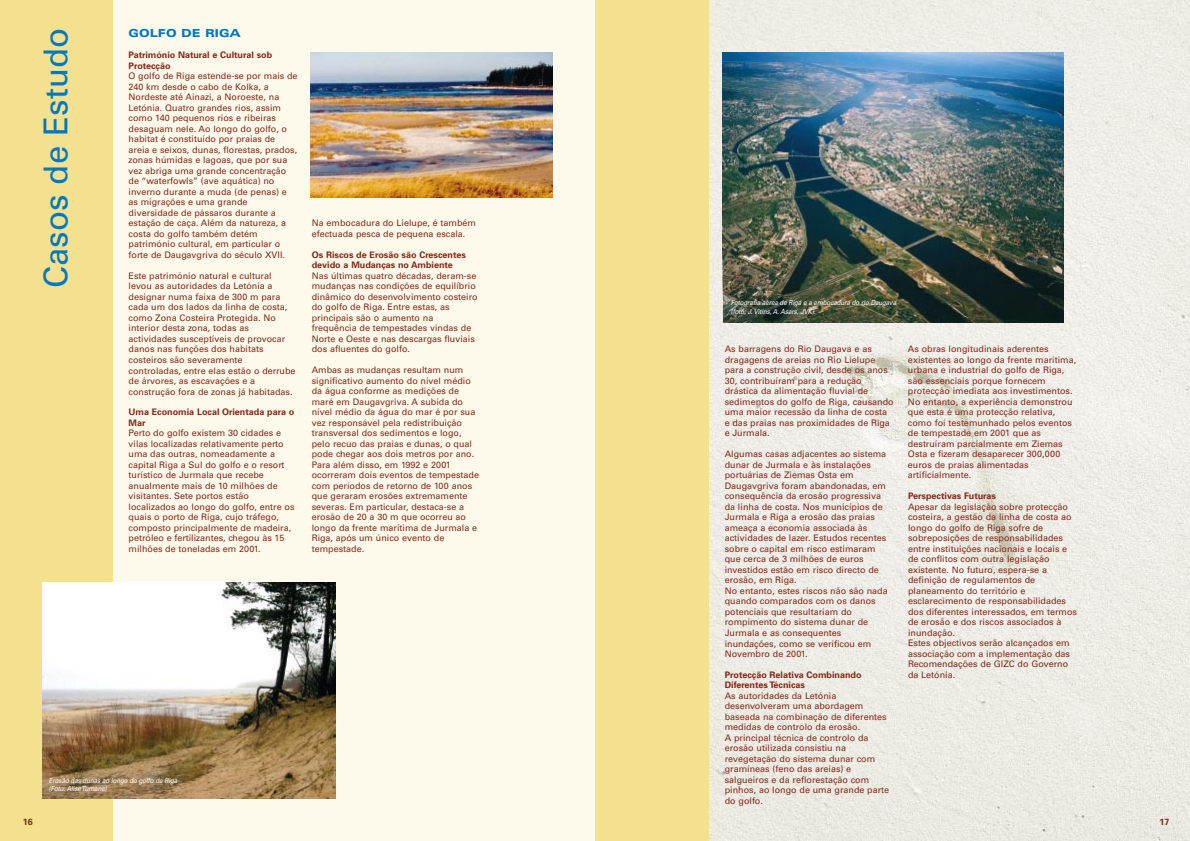
<style>
.page{position:relative;width:1190px;height:841px;background:#fff}
.page>*{position:absolute;margin:0;border:0;box-sizing:border-box;transform-origin:0 0}
.t1{font:33px "Univers";color:#0078c0}
.t2{font:900 expanded 11px "Univers";color:#0078c0}
.t3{font:9px/10.5px "Univers";color:#842817}
.t4{font:700 9px/10.5px "Univers";color:#842817}
.t5{font:italic 7px/8.4px "Univers";letter-spacing:-.015em;color:#fff;scale:.9 1}
</style>
<div class="page">
<img style="left:709px;top:0;width:481px;height:841px">
<div style="left:0;top:0;width:597px;height:841px;background:#fdfaec"></div>
<div style="left:595px;top:0;width:114px;height:841px;background:#f4e18f"></div>
<img style="left:311px;top:53px;width:242px;height:145px">
<div style="left:0;top:0;width:113px;height:841px;background:#f4e18f"></div>
<img style="left:723px;top:53px;width:340px;height:269px">
<img style="left:43px;top:582px;width:293px;height:216px">
<h1 class="t1" style="left:44px;top:288px;width:262px;rotate:-90deg">Casos de Estudo</h1>
<p class="t2" style="left:129px;top:29px;width:114px">GOLFO DE RIGA</p>
<p class="t4" style="left:129px;top:51px;width:145px">Património Natural e Cultural sob<br>Protecção</p>
<p class="t3" style="left:129px;top:72px;width:171px">O golfo de Riga estende-se por mais de 240 km desde o cabo de Kolka, a Nordeste até Ainazi, a Noroeste, na Letónia. Quatro grandes rios, assim como 140 pequenos rios e ribeiras desaguam nele. Ao longo do golfo, o habitat é constituído por praias de areia e seixos, dunas, florestas, prados, zonas húmidas e lagoas, que por sua vez abriga uma grande concentração de “waterfowls” (ave aquática) no inverno durante a muda (de penas) e as migrações e uma grande diversidade de pássaros durante a estação de caça. Além da natureza, a costa do golfo também detém património cultural, em particular o forte de Daugavgriva do século XVII.</p>
<p class="t3" style="left:129px;top:271px;width:169px">Este património natural e cultural levou as autoridades da Letónia a designar numa faixa de 300 m para cada um dos lados da linha de costa, como Zona Costeira Protegida. No interior desta zona, todas as actividades susceptíveis de provocar danos nas funções dos habitats costeiros são severamente controladas, entre elas estão o derrube de árvores, as escavações e a construção fora de zonas já habitadas.</p>
<p class="t4" style="left:129px;top:408px;width:167px">Uma Economia Local Orientada para o<br>Mar</p>
<p class="t3" style="left:129px;top:429px;width:168px">Perto do golfo existem 30 cidades e vilas localizadas relativamente perto uma das outras, nomeadamente a capital Riga a Sul do golfo e o resort turístico de Jurmala que recebe anualmente mais de 10 milhões de visitantes. Sete portos estão localizados ao longo do golfo, entre os quais o porto de Riga, cujo tráfego, composto principalmente de madeira, petróleo e fertilizantes, chegou às 15 milhões de toneladas em 2001.</p>
<p class="t3" style="left:312px;top:219px;width:166px">Na embocadura do Lielupe, é também efectuada pesca de pequena escala.</p>
<p class="t4" style="left:312px;top:250px;width:156px">Os Riscos de Erosão são Crescentes devido a Mudanças no Ambiente</p>
<p class="t3" style="left:312px;top:271px;width:167px">Nas últimas quatro décadas, deram-se mudanças nas condições de equilíbrio dinâmico do desenvolvimento costeiro do golfo de Riga. Entre estas, as principais são o aumento na frequência de tempestades vindas de Norte e Oeste e nas descargas fluviais dos afluentes do golfo.</p>
<p class="t3" style="left:312px;top:366px;width:169px">Ambas as mudanças resultam num significativo aumento do nível médio da água conforme as medições de maré em Daugavgriva. A subida do nível médio da água do mar é por sua vez responsável pela redistribuição transversal dos sedimentos e logo, pelo recuo das praias e dunas, o qual pode chegar aos dois metros por ano.<br>Para além disso, em 1992 e 2001 ocorreram dois eventos de tempestade com períodos de retorno de 100 anos que geraram erosões extremamente severas. Em particular, destaca-se a erosão de 20 a 30 m que ocorreu ao longo da frente marítima de Jurmala e<br>Riga, após um único evento de tempestade.</p>
<p class="t5" style="left:49px;top:777px;width:146px">Erosão das dunas ao longo do golfo de Riga (Foto:Alise Tumane)</p>
<p class="t5" style="left:731px;top:299px;width:187px">Fotografia aérea de Riga e a embocadura do rio Daugava (foto: J.Vitins,A.Asars, JVK).</p>
<p class="t3" style="left:725px;top:345px;width:171px">As barragens do Rio Daugava e as dragagens de areias no Rio Lielupe para a construção civil, desde os anos<br>30, contribuíram para a redução drástica da alimentação fluvial de sedimentos do golfo de Riga, causando uma maior recessão da linha de costa e das praias nas proximidades de Riga e Jurmala.</p>
<p class="t3" style="left:725px;top:450px;width:165px">Algumas casas adjacentes ao sistema dunar de Jurmala e às instalações portuárias de Ziemas Osta em<br>Daugavgriva foram abandonadas, em consequência da erosão progressiva da linha de costa. Nos municípios de<br>Jurmala e Riga a erosão das praias ameaça a economia associada às actividades de lazer. Estudos recentes sobre o capital em risco estimaram que cerca de 3 milhões de euros investidos estão em risco directo de erosão, em Riga.<br>No entanto, estes riscos não são nada quando comparados com os danos potenciais que resultariam do rompimento do sistema dunar de<br>Jurmala e as consequentes inundações, como se verificou em<br>Novembro de 2001.</p>
<p class="t4" style="left:725px;top:670px;width:138px">Protecção Relativa Combinando<br>Diferentes Técnicas</p>
<p class="t3" style="left:725px;top:691px;width:166px">As autoridades da Letónia desenvolveram uma abordagem baseada na combinação de diferentes medidas de controlo da erosão.<br>A principal técnica de controlo da erosão utilizada consistiu na revegetação do sistema dunar com gramíneas (feno das areias) e salgueiros e da reflorestação com pinhos, ao longo de uma grande parte do golfo.</p>
<p class="t3" style="left:908px;top:345px;width:170px">As obras longitudinais aderentes existentes ao longo da frente marítima, urbana e industrial do golfo de Riga, são essenciais porque fornecem protecção imediata aos investimentos.<br>No entanto, a experiência demonstrou que esta é uma protecção relativa, como foi testemunhado pelos eventos de tempestade em 2001 que as destruíram parcialmente em Ziemas Osta e fizeram desaparecer 300,000 euros de praias alimentadas artificialmente.</p>
<p class="t4" style="left:908px;top:492px;width:90px">Perspectivas Futuras</p>
<p class="t3" style="left:908px;top:502px;width:171px">Apesar da legislação sobre protecção costeira, a gestão da linha de costa ao longo do golfo de Riga sofre de sobreposições de responsabilidades entre instituições nacionais e locais e de conflitos com outra legislação existente. No futuro, espera-se a definição de regulamentos de planeamento do território e esclarecimento de responsabilidades dos diferentes interessados, em termos de erosão e dos riscos associados à inundação.<br>Estes objectivos serão alcançados em associação com a implementação das<br>Recomendações de GIZC do Governo da Letónia.</p>
<p class="t4" style="left:23px;top:817px;width:11px">16</p>
<p class="t4" style="left:1159px;top:817px;width:11px">17</p>
</div>
